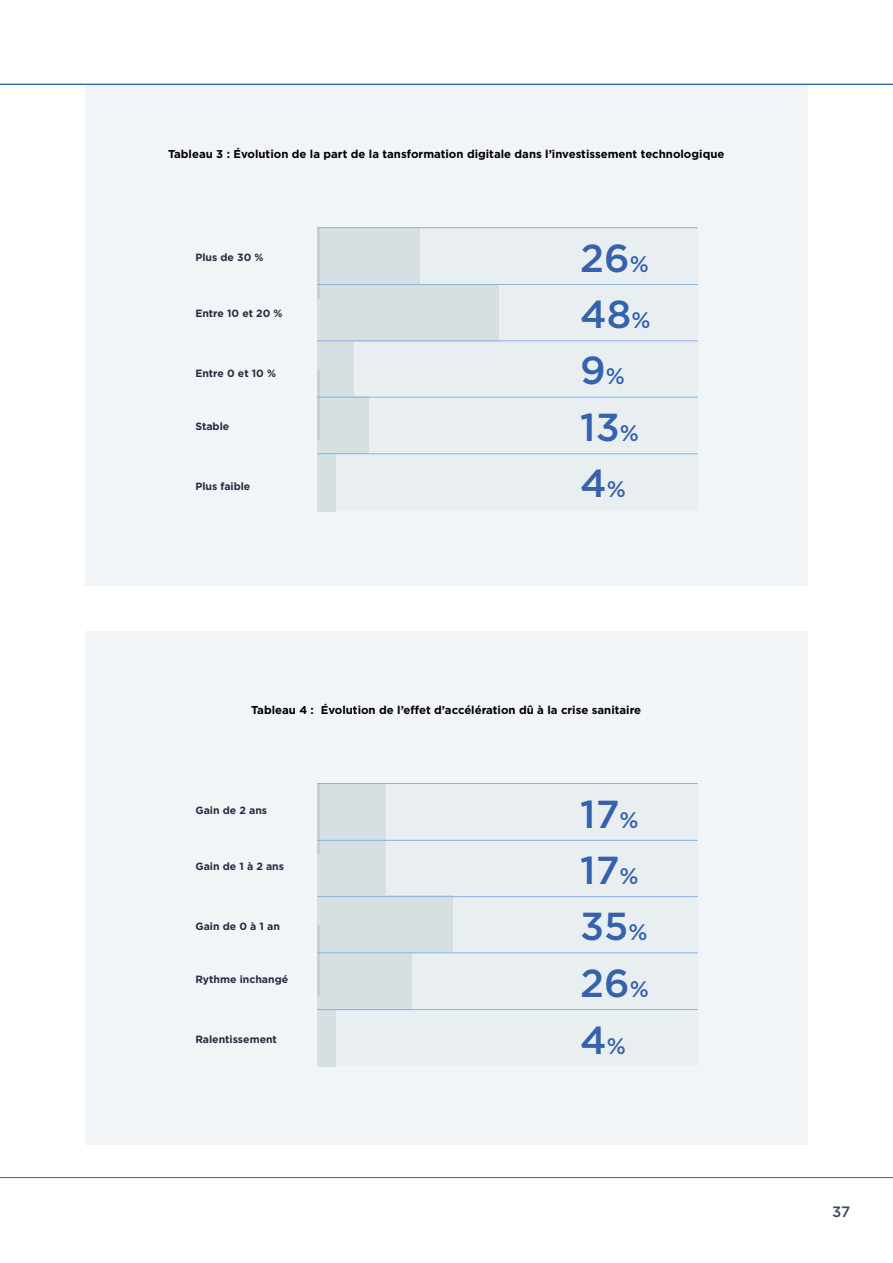
<style>
.page{position:relative;width:893px;height:1263px;background:#fff}
.page>*{position:absolute;margin:0;border:0;box-sizing:border-box;transform-origin:0 0}
.t1{font:500 39px/55.9px "Gotham";color:#3462ac}
.t2{font:500 15px "Gotham";color:#3e4a5c}
.t3{font:700 11.4px "Gotham";color:#000}
.t4{font:700 10.5px "Gotham";color:#242e43}
.s1{font-size:22.5px}
</style>
<div class="page">
<div style="left:85px;top:631px;width:723px;height:514px;background:#f2f5f7"></div>
<div style="left:85px;top:85px;width:723px;height:500px;background:#f2f5f7"></div>
<hr style="left:0;top:1177px;width:893px;height:1px;background:#3462ac">
<div style="left:317px;top:783px;width:381px;height:283px;background:#e9eef1"></div>
<div style="left:317px;top:227px;width:381px;height:283px;background:#e9eef1"></div>
<div style="left:317px;top:840px;width:69px;height:57px;background:#d6e0e3"></div>
<div style="left:317px;top:284px;width:182px;height:57px;background:#d6e0e3"></div>
<div style="left:317px;top:784px;width:69px;height:57px;background:#d6e0e3"></div>
<div style="left:317px;top:228px;width:102px;height:57px;background:#d6e0e3"></div>
<div style="left:317px;top:895px;width:136px;height:58px;background:#d6e0e3"></div>
<div style="left:317px;top:340px;width:37px;height:57px;background:#d6e0e3"></div>
<div style="left:317px;top:454px;width:18px;height:57px;background:#d6e0e3"></div>
<div style="left:317px;top:1009px;width:18px;height:57px;background:#d6e0e3"></div>
<div style="left:317px;top:952px;width:95px;height:57px;background:#d6e0e3"></div>
<div style="left:317px;top:396px;width:51px;height:58px;background:#d6e0e3"></div>
<hr style="left:317px;top:925px;width:2px;height:71px;background:#c6d1d1">
<hr style="left:317px;top:369px;width:2px;height:71px;background:#c6d1d1">
<hr style="left:317px;top:783px;width:2px;height:71px;background:#c6d1d1">
<hr style="left:317px;top:228px;width:2px;height:70px;background:#c6d1d1">
<hr style="left:317px;top:783px;width:381px;height:1px;background:#86b3e0">
<hr style="left:317px;top:227px;width:381px;height:1px;background:#86b3e0">
<hr style="left:317px;top:840px;width:381px;height:1px;background:#86b3e0">
<hr style="left:317px;top:284px;width:381px;height:1px;background:#86b3e0">
<hr style="left:317px;top:896px;width:381px;height:1px;background:#86b3e0">
<hr style="left:317px;top:341px;width:381px;height:1px;background:#86b3e0">
<hr style="left:317px;top:953px;width:381px;height:1px;background:#86b3e0">
<hr style="left:317px;top:397px;width:381px;height:1px;background:#86b3e0">
<hr style="left:317px;top:1009px;width:381px;height:1px;background:#86b3e0">
<hr style="left:317px;top:453px;width:381px;height:1px;background:#86b3e0">
<hr style="left:0;top:84px;width:893px;height:1px;background:#3462ac">
<p class="t3" style="left:168px;top:146px;width:558px">Tableau 3 : Évolution de la part de la tansformation digitale dans l’investissement technologique</p>
<p class="t4" style="left:195px;top:250px;width:70px">Plus de 30 %</p>
<p class="t4" style="left:195px;top:306px;width:89px">Entre 10 et 20 %</p>
<p class="t4" style="left:195px;top:367px;width:82px">Entre 0 et 10 %</p>
<p class="t4" style="left:195px;top:419px;width:35px">Stable</p>
<p class="t4" style="left:195px;top:479px;width:57px">Plus faible</p>
<h1 class="t1" style="left:580px;top:229px;width:70px">26<span class="s1">%</span></h1>
<h1 class="t1" style="left:580px;top:286px;width:72px">48<span class="s1">%</span></h1>
<h1 class="t1" style="left:580px;top:342px;width:46px">9<span class="s1">%</span></h1>
<h1 class="t1" style="left:580px;top:399px;width:60px">13<span class="s1">%<br></span>4<span class="s1">%</span></h1>
<p class="t3" style="left:251px;top:702px;width:392px">Tableau 4 : Évolution de l’effet d’accélération dû à la crise sanitaire</p>
<p class="t4" style="left:195px;top:803px;width:73px">Gain de 2 ans</p>
<p class="t4" style="left:195px;top:859px;width:90px">Gain de 1 à 2 ans</p>
<p class="t4" style="left:195px;top:920px;width:86px">Gain de 0 à 1 an</p>
<p class="t4" style="left:195px;top:972px;width:94px">Rythme inchangé</p>
<p class="t4" style="left:195px;top:1032px;width:83px">Ralentissement</p>
<h1 class="t1" style="left:580px;top:785px;width:60px">17<span class="s1">%</span></h1>
<h1 class="t1" style="left:580px;top:842px;width:60px">17<span class="s1">%</span></h1>
<h1 class="t1" style="left:580px;top:898px;width:69px">35<span class="s1">%</span></h1>
<h1 class="t1" style="left:580px;top:955px;width:70px">26<span class="s1">%</span></h1>
<h1 class="t1" style="left:580px;top:1012px;width:47px">4<span class="s1">%</span></h1>
<h2 class="t2" style="left:832px;top:1202px;width:20px">37</h2>
</div>
